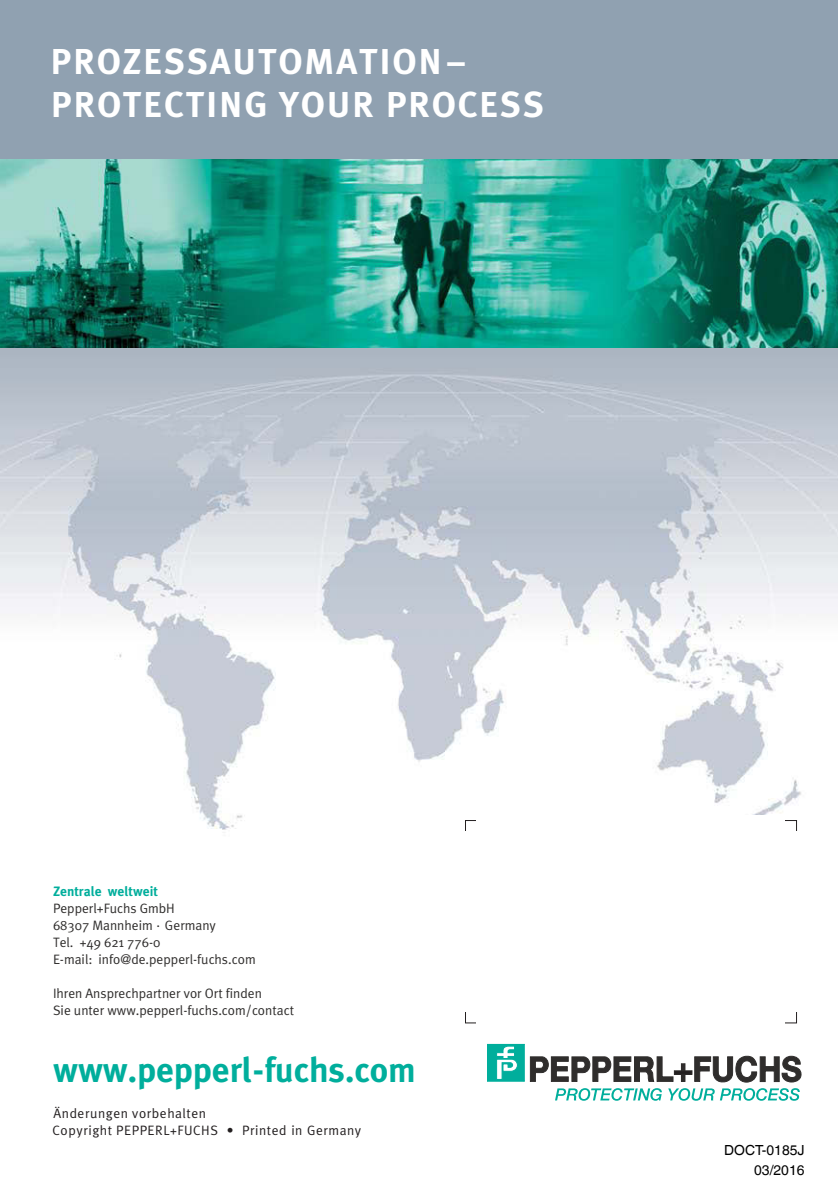
<style>
.page{position:relative;width:838px;height:1192px;background:#fff}
.page>*{position:absolute;margin:0;border:0;box-sizing:border-box;transform-origin:0 0}
.t1{font:700 36px/42.8px "Meta Plus";letter-spacing:.05em;color:#fff}
.t2{font:700 35px "Meta Plus";color:#00ae9c}
.t3{font:14px/20px "Helvetica World";letter-spacing:.005em;color:#000;text-align:right}
.t4{font:13.6px/17px "Meta Plus";color:#2f2d2c}
.t5{font:13.6px/17.4px "Meta Plus";letter-spacing:.04em;color:#231f20}
.t6{font:700 13.6px "Meta Plus";color:#00ae9c}
</style>
<div class="page">
<img style="left:1px;top:1px;width:837px;height:1082px">
<div style="left:466px;top:821px;width:331px;height:202px;background:#fff"></div>
<div style="left:476px;top:816px;width:309px;height:8px;background:#fff"></div>
<div style="left:476px;top:1019px;width:309px;height:8px;background:#fff"></div>
<div style="left:461px;top:832px;width:8px;height:180px;background:#fff"></div>
<div style="left:793px;top:831px;width:8px;height:181px;background:#fff"></div>
<img style="left:0;top:160px;width:838px;height:187px">
<div style="left:488px;top:1044px;width:36px;height:37px;background:#00ae9c"></div>
<div style="left:487px;top:1044px;width:38px;height:37px;border:1px solid #00ae9c"></div>
<svg style="left:496px;top:1046px;width:22px;height:34px"></svg>
<div style="left:681px;top:1064px;width:4px;height:17px;border:1px solid #2f2d2c"></div>
<div style="left:674px;top:1071px;width:18px;height:3px;border:1px solid #2f2d2c"></div>
<svg style="left:695px;top:1056px;width:106px;height:26px"></svg>
<svg style="left:530px;top:1057px;width:143px;height:25px"></svg>
<svg style="left:668px;top:1088px;width:132px;height:13px"></svg>
<svg style="left:555px;top:1088px;width:107px;height:13px"></svg>
<h1 class="t1" style="left:51px;top:44px;width:495px">PROZESSAUTOMATION –<br>PROTECTING YOUR PROCESS</h1>
<p class="t6" style="left:53px;top:887px;width:106px">Zentrale weltweit</p>
<p class="t4" style="left:53px;top:901px;width:164px">Pepperl+Fuchs GmbH<br>68307 Mannheim Germany</p>
<p class="t4" style="left:53px;top:918px;width:204px;text-indent:104px">·<br>Tel. +49 621 776-0<br>E-mail: info@de.pepperl-fuchs.com</p>
<p class="t4" style="left:53px;top:987px;width:243px;line-height:16.4px">Ihren Ansprechpartner vor Ort finden<br>Sie unter www.pepperl-fuchs.com/contact</p>
<h2 class="t2" style="left:53px;top:1057px;width:364px">www.pepperl-fuchs.com</h2>
<p class="t5" style="left:53px;top:1106px;width:310px">Änderungen vorbehalten<br>Copyright PEPPERL+FUCHS • Printed in Germany</p>
<p class="t3" style="left:724px;top:1139px;width:82px">DOCT-0185J<br>03/2016</p>
</div>
